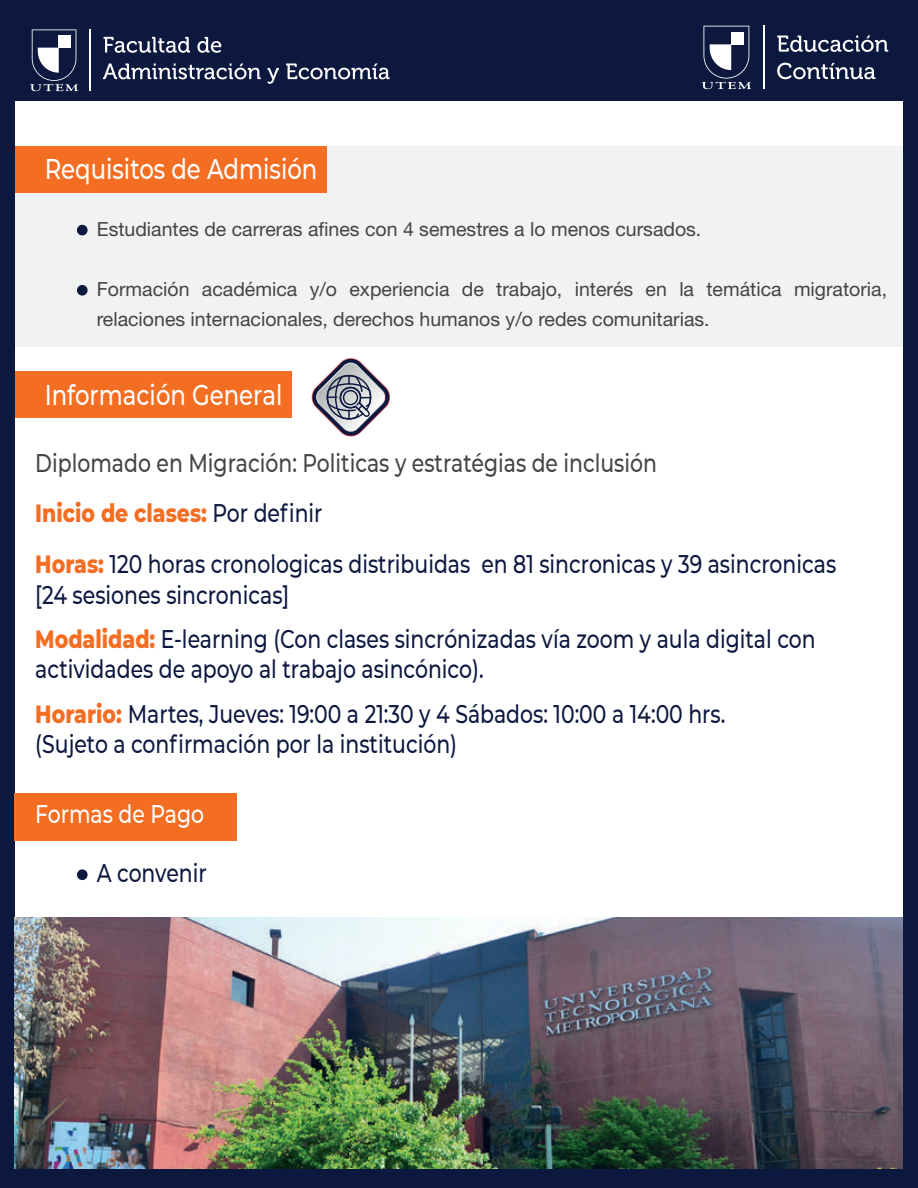
<style>
.page{position:relative;width:918px;height:1188px;background:#0d183f}
.page>*{position:absolute;margin:0;border:0;box-sizing:border-box;transform-origin:0 0}
.t1{font:500 28.5px "Montserrat";color:#fff;scale:.8 1}
.t2{font:500 25.5px/30.6px "Montserrat";color:#0d183f;scale:.8 1}
.t3{font:500 25.5px "Montserrat";color:#424445;scale:.8 1}
.t4{font:800 25.5px "Montserrat";color:#f36e22;scale:.8 1}
.t5{font:500 25.5px "Montserrat";color:#fff;scale:.8 1}
.t6{font:19.5px/30px "Helvetica Neue";color:#424445}
.s1{font-weight:500;color:#0d183f}
.s2{font-weight:800;color:#f36e22}
</style>
<div class="page">
<div style="left:15px;top:101px;width:888px;height:1067px;background:#fff"></div>
<hr style="left:90px;top:29px;width:1px;height:62px;background:#fff">
<svg style="left:30px;top:29px;width:48px;height:62px"></svg>
<div style="left:59px;top:35px;width:12px;height:13px;background:#fff"></div>
<svg style="left:103px;top:63px;width:158px;height:16px"></svg>
<svg style="left:267px;top:68px;width:12px;height:16px"></svg>
<svg style="left:286px;top:63px;width:104px;height:16px"></svg>
<svg style="left:104px;top:37px;width:86px;height:16px"></svg>
<svg style="left:197px;top:37px;width:24px;height:16px"></svg>
<hr style="left:763px;top:26px;width:1px;height:63px;background:#fff">
<svg style="left:702px;top:26px;width:49px;height:63px"></svg>
<div style="left:731px;top:32px;width:13px;height:12px;background:#fff"></div>
<svg style="left:777px;top:63px;width:98px;height:16px"></svg>
<svg style="left:777px;top:36px;width:111px;height:16px"></svg>
<div style="left:15px;top:371px;width:277px;height:46px;background:#f36e22"></div>
<svg style="left:312px;top:358px;width:78px;height:78px"></svg>
<div style="left:15px;top:146px;width:888px;height:201px;background:#f1f3f2"></div>
<div style="left:15px;top:146px;width:312px;height:46px;background:#f36e22"></div>
<div style="left:77px;top:225px;width:11px;height:10px;background:#0d183f;border-radius:50%"></div>
<div style="left:77px;top:285px;width:11px;height:11px;background:#0d183f;border-radius:50%"></div>
<div style="left:77px;top:869px;width:11px;height:11px;background:#0d183f;border-radius:50%"></div>
<div style="left:14px;top:793px;width:223px;height:48px;background:#f36e22"></div>
<img style="left:14px;top:918px;width:889px;height:250px">
<p class="t1" style="left:45px;top:149px;width:342px">Requisitos de Admisión</p>
<p class="t6" style="left:97px;top:215px;width:606px">Estudiantes de carreras afines con 4 semestres a lo menos cursados.</p>
<p class="t6" style="left:97px;top:275px;width:792px">Formación académica y/o experiencia de trabajo, interés en la temática migratoria, relaciones internacionales, derechos humanos y/o redes comunitarias.</p>
<p class="t1" style="left:45px;top:375px;width:299px">Información General</p>
<p class="t3" style="left:35px;top:446px;width:779px">Diplomado en Migración: Politicas y estratégias de inclusión</p>
<p class="t4" style="left:35px;top:494px;width:361px">Inicio de clases: <span class="s1">Por definir</span></p>
<p class="t2" style="left:35px;top:548px;width:1003px"><span class="s2">Horas:</span> 120 horas cronologicas distribuidas en 81 sincronicas y 39 asincronicas [24 sesiones sincronicas]</p>
<p class="t2" style="left:35px;top:622px;width:977px"><span class="s2">Modalidad:</span> E-learning (Con clases sincrónizadas vía zoom y aula digital con actividades de apoyo al trabajo asincónico).</p>
<p class="t2" style="left:35px;top:697px;width:864px"><span class="s2">Horario:</span> Martes, Jueves: 19:00 a 21:30 y 4 Sábados: 10:00 a 14:00 hrs. (Sujeto a confirmación por la institución)</p>
<p class="t5" style="left:35px;top:796px;width:213px">Formas de Pago</p>
<p class="t2" style="left:97px;top:857px;width:139px">A convenir</p>
</div>
